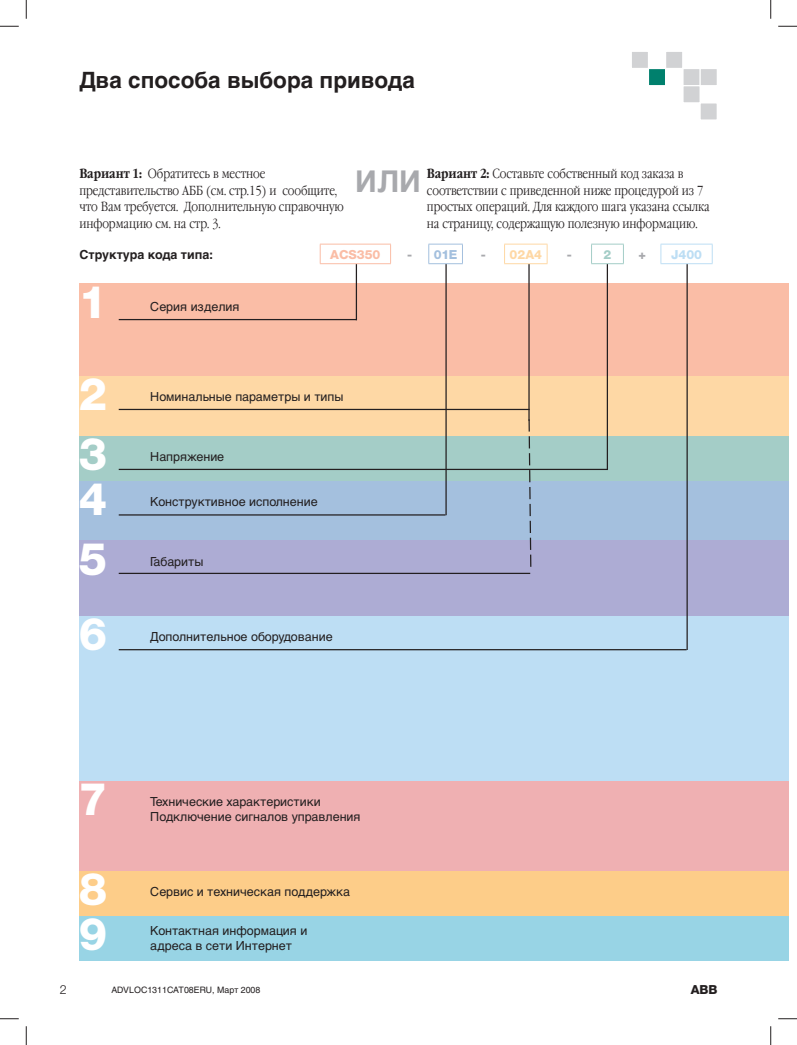
<style>
.page{position:relative;width:797px;height:1045px;background:#fff}
.page>*{position:absolute;margin:0;border:0;box-sizing:border-box;transform-origin:0 0}
.t1{font:800 45px/91.9px "Helvetica Neue";color:#fff}
.t2{font:700 30px "Helvetica Cyr";color:#a8a9ad}
.t3{font:700 22.5px "Helvetica Cyr";color:#231f20}
.t4{font:300 13.12px/16.5px "Garamond Narrow C";letter-spacing:-.005em;color:#231f20}
.t5{font:12.5px/15px "Helvetica Cyr Upright";color:#231f20}
.t6{font:700 12.5px "Helvetica Cyr";color:#231f20}
.t7{font:800 12.5px "Helvetica Neue";color:#fabda6}
.t8{font:800 12.5px "Helvetica Neue";color:#fed8a5}
.t9{font:800 12.5px "Helvetica Neue";color:#a4c0de}
.t10{font:800 12.5px "Helvetica Neue";color:#bddef4}
.t11{font:800 12.5px "Helvetica Neue";color:#231f20}
.t12{font:800 12.5px "Helvetica Neue";color:#a8a9ad}
.t13{font:800 12.5px "Helvetica Neue";color:#a4cdc7}
.t14{font:8.75px "Helvetica Cyr Upright";color:#231f20}
.t15{font:8.75px "Helios";color:#231f20}
.s1{font-weight:700}
.s2{color:#a8a9ad}
.s3{font-family:"Helvetica Neue";font-weight:300;font-size:12.5px}
.s4{font-size:9.12px}
</style>
<div class="page">
<div style="left:631px;top:51px;width:17px;height:17px;background:#d1d2d4"></div>
<div style="left:631px;top:51px;width:17px;height:18px;border:1px solid #fff"></div>
<div style="left:648px;top:69px;width:17px;height:17px;background:#00806d"></div>
<div style="left:648px;top:68px;width:17px;height:18px;border:1px solid #fff"></div>
<div style="left:665px;top:51px;width:17px;height:17px;background:#d1d2d4"></div>
<div style="left:665px;top:51px;width:18px;height:18px;border:1px solid #fff"></div>
<div style="left:683px;top:69px;width:17px;height:17px;background:#d1d2d4"></div>
<div style="left:682px;top:68px;width:18px;height:18px;border:1px solid #fff"></div>
<div style="left:700px;top:69px;width:17px;height:17px;background:#d1d2d4"></div>
<div style="left:700px;top:68px;width:17px;height:18px;border:1px solid #fff"></div>
<div style="left:683px;top:86px;width:17px;height:17px;background:#d1d2d4"></div>
<div style="left:682px;top:85px;width:18px;height:18px;border:1px solid #fff"></div>
<div style="left:700px;top:103px;width:17px;height:17px;background:#d1d2d4"></div>
<div style="left:700px;top:103px;width:17px;height:17px;border:1px solid #fff"></div>
<div style="left:79px;top:902px;width:691px;height:59px;background:#98d4e5"></div>
<div style="left:79px;top:857px;width:691px;height:58px;background:#fdcd89"></div>
<div style="left:79px;top:759px;width:691px;height:111px;background:#efb0b2"></div>
<div style="left:79px;top:599px;width:691px;height:181px;background:#bddef4"></div>
<div style="left:79px;top:525px;width:691px;height:90px;background:#adacd4"></div>
<div style="left:79px;top:461px;width:691px;height:79px;background:#a4c0de"></div>
<div style="left:79px;top:422px;width:691px;height:59px;background:#a4cdc7"></div>
<div style="left:79px;top:357px;width:691px;height:79px;background:#fed8a5"></div>
<div style="left:79px;top:283px;width:691px;height:93px;background:#fabda6"></div>
<hr style="left:119px;top:319px;width:237px;height:1px;background:#231f20">
<hr style="left:356px;top:264px;width:1px;height:56px;background:#231f20">
<hr style="left:119px;top:409px;width:410px;height:1px;background:#231f20">
<hr style="left:119px;top:514px;width:326px;height:1px;background:#231f20">
<hr style="left:528px;top:264px;width:1px;height:157px;background:#231f20">
<hr style="left:119px;top:469px;width:489px;height:1px;background:#231f20">
<hr style="left:606px;top:264px;width:2px;height:206px;background:#231f20">
<hr style="left:119px;top:573px;width:411px;height:1px;background:#231f20">
<hr style="left:119px;top:649px;width:567px;height:1px;background:#231f20">
<hr style="left:445px;top:264px;width:1px;height:251px;background:#231f20">
<hr style="left:686px;top:264px;width:1px;height:386px;background:#231f20">
<svg style="left:528px;top:418px;width:4px;height:149px"></svg>
<hr style="left:320px;top:244px;width:71px;height:1px;background:#fabda6">
<svg style="left:320px;top:244px;width:1px;height:19px"></svg>
<svg style="left:390px;top:244px;width:1px;height:19px"></svg>
<hr style="left:320px;top:263px;width:71px;height:1px;background:#fabda6">
<svg style="left:428px;top:245px;width:1px;height:18px"></svg>
<hr style="left:428px;top:244px;width:35px;height:1px;background:#a4c0de">
<hr style="left:428px;top:263px;width:35px;height:1px;background:#a4c0de">
<svg style="left:462px;top:244px;width:1px;height:19px"></svg>
<svg style="left:504px;top:245px;width:1px;height:18px"></svg>
<hr style="left:504px;top:244px;width:43px;height:1px;background:#fed8a5">
<hr style="left:504px;top:263px;width:43px;height:1px;background:#fed8a5">
<svg style="left:547px;top:244px;width:1px;height:19px"></svg>
<svg style="left:591px;top:245px;width:1px;height:18px"></svg>
<hr style="left:591px;top:244px;width:32px;height:1px;background:#a4cdc7">
<hr style="left:591px;top:263px;width:32px;height:1px;background:#a4cdc7">
<svg style="left:623px;top:244px;width:1px;height:19px"></svg>
<svg style="left:660px;top:245px;width:1px;height:18px"></svg>
<hr style="left:660px;top:244px;width:52px;height:1px;background:#bddef4">
<svg style="left:712px;top:244px;width:1px;height:19px"></svg>
<hr style="left:660px;top:263px;width:52px;height:1px;background:#bddef4">
<div style="left:770px;top:902px;width:18px;height:59px;background:#98d4e5"></div>
<div style="left:770px;top:857px;width:18px;height:58px;background:#fdcd89"></div>
<div style="left:770px;top:759px;width:18px;height:111px;background:#efb0b2"></div>
<div style="left:770px;top:599px;width:18px;height:181px;background:#bddef4"></div>
<div style="left:770px;top:525px;width:18px;height:90px;background:#adacd4"></div>
<div style="left:770px;top:461px;width:18px;height:79px;background:#a4c0de"></div>
<div style="left:770px;top:422px;width:18px;height:59px;background:#a4cdc7"></div>
<div style="left:770px;top:357px;width:18px;height:79px;background:#fed8a5"></div>
<div style="left:770px;top:283px;width:18px;height:93px;background:#fabda6"></div>
<svg style="left:0;top:25px;width:19px;height:2px"></svg>
<svg style="left:778px;top:25px;width:19px;height:2px"></svg>
<svg style="left:0;top:1018px;width:19px;height:1px"></svg>
<svg style="left:778px;top:1018px;width:19px;height:1px"></svg>
<svg style="left:25px;top:0;width:2px;height:19px"></svg>
<svg style="left:25px;top:1026px;width:2px;height:19px"></svg>
<svg style="left:770px;top:0;width:1px;height:19px"></svg>
<svg style="left:770px;top:1026px;width:1px;height:19px"></svg>
<h3 class="t3" style="left:79px;top:71px;width:337px">Два способа выбора привода</h3>
<p class="t4" style="left:79px;top:167px;width:266px"><span class="s1">Вариант 1:</span> Обратитесь в местное представительство АББ (см. стр.15) и сообщите, что Вам требуется. Дополнительную справочную информацию см. на стр. 3.</p>
<h2 class="t2" style="left:355px;top:170px;width:67px">ИЛИ</h2>
<p class="t4" style="left:427px;top:167px;width:284px"><span class="s1">Вариант 2:</span> Составьте собственный код заказа в соответствии с приведенной ниже процедурой из 7 простых операций. Для каждого шага указана ссылка на страницу, содержащую полезную информацию.</p>
<p class="t6" style="left:79px;top:249px;width:135px">Структура кода типа:</p>
<p class="t7" style="left:330px;top:250px;width:52px">ACS350</p>
<p class="t9" style="left:407px;top:250px;width:52px"><span class="s2">-</span> 01E</p>
<p class="t8" style="left:481px;top:250px;width:63px"><span class="s2">-</span> 02A4</p>
<p class="t12" style="left:567px;top:250px;width:7px">-</p>
<p class="t13" style="left:603px;top:250px;width:9px">2</p>
<p class="t12" style="left:638px;top:250px;width:9px">+</p>
<p class="t10" style="left:671px;top:250px;width:33px">J400</p>
<h1 class="t1" style="left:79px;top:260px;width:30px">1<br>2</h1>
<h1 class="t1" style="left:79px;top:436px;width:30px;line-height:45px">3<br>4</h1>
<h1 class="t1" style="left:79px;top:525px;width:30px;line-height:75.4px">5<br>6</h1>
<p class="t5" style="left:150px;top:300px;width:91px">Серия изделия</p>
<p class="t5" style="left:150px;top:390px;width:195px">Номинальные параметры и типы</p>
<p class="t5" style="left:150px;top:450px;width:75px">Напряжение</p>
<p class="t5" style="left:150px;top:495px;width:169px">Конструктивное исполнение</p>
<p class="t5" style="left:150px;top:555px;width:55px">Габариты</p>
<p class="t5" style="left:150px;top:630px;width:184px">Дополнительное оборудование</p>
<h1 class="t1" style="left:79px;top:757px;width:30px;line-height:90.1px">7<br>8</h1>
<h1 class="t1" style="left:79px;top:891px;width:30px">9</h1>
<p class="t5" style="left:150px;top:795px;width:212px">Технические характеристики<br>Подключение сигналов управления</p>
<p class="t5" style="left:150px;top:885px;width:201px">Сервис и техническая поддержка</p>
<p class="t5" style="left:150px;top:924px;width:158px">Контактная информация и адреса в сети Интернет</p>
<p class="t14" style="left:60px;top:987px;width:182px"><span class="s3">2</span> ADVLOC<span class="s4">1311</span>CAT<span class="s4">08</span>ERU, Февраль <span class="s4">2008</span></p>
<p class="t11" style="left:690px;top:985px;width:28px">ABB</p>
<p class="t15" style="left:111px;top:986px;width:151px">ADVLOC1311CAT08ERU, Март 2008</p>
</div>
